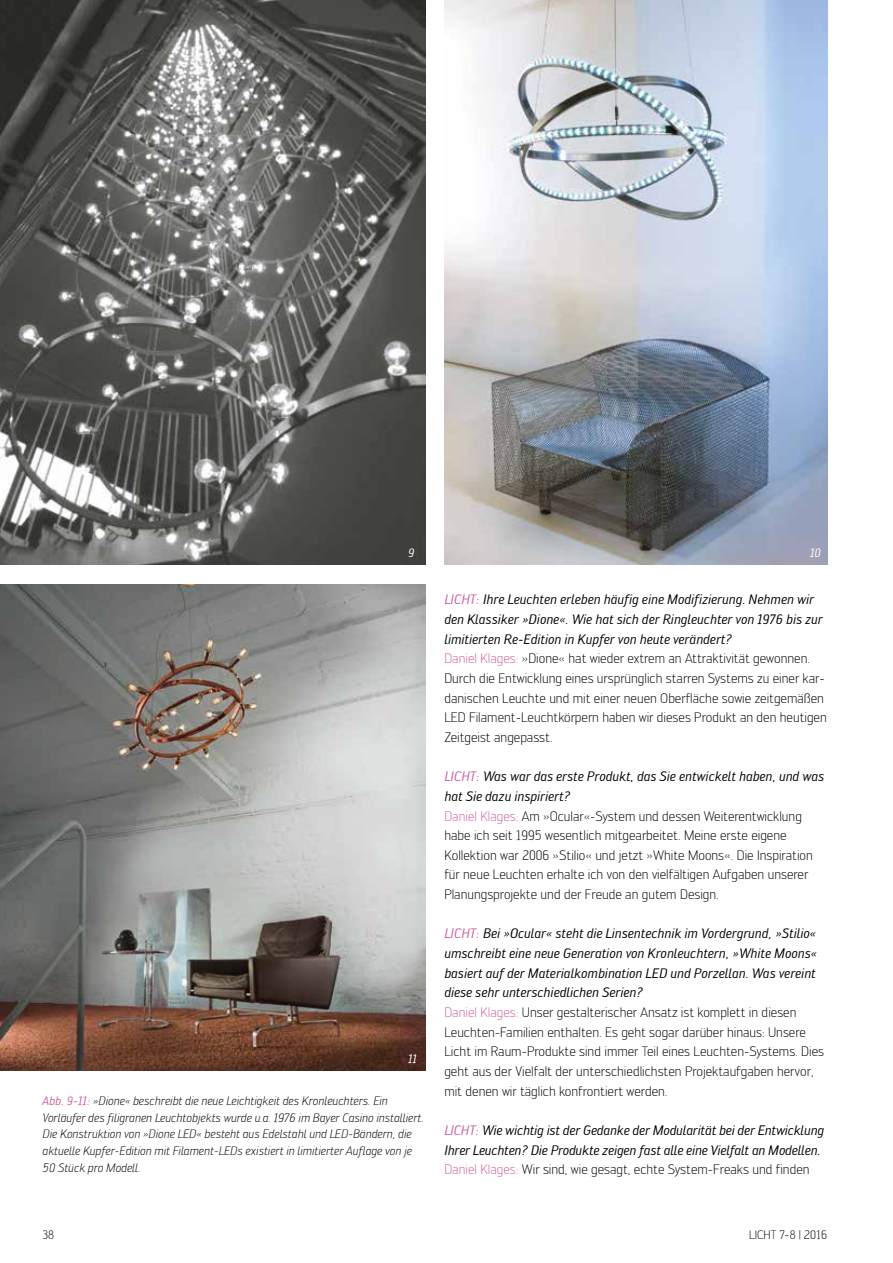
<style>
.page{position:relative;width:893px;height:1263px;background:#fff}
.page>*{position:absolute;margin:0;border:0;box-sizing:border-box;transform-origin:0 0}
.t1{font:300 13.5px/19.6px "Engel";color:#000}
.t2{font:italic 13.5px/19.6px "Engel";letter-spacing:-.01em;color:#000}
.t3{font:italic 300 12px/16.8px "Engel";color:#000}
.t4{font:300 12px "Engel";color:#000}
.t5{font:italic 12px "Engel";color:#fff}
.s1{font-weight:400;color:#cf61a1}
.s2{font-weight:400;font-style:italic;color:#cf61a1}
.s3{font-weight:400;font-style:italic}
.s4{color:#cf61a1}
.s5{font-weight:300;font-style:normal;color:#cf61a1}
.s6{font-weight:300;font-style:normal}
</style>
<div class="page">
<img style="left:0;top:0;width:425px;height:565px">
<img style="left:0;top:585px;width:425px;height:485px">
<img style="left:444px;top:0;width:383px;height:565px">
<p class="t5" style="left:408px;top:546px;width:8px">9</p>
<p class="t5" style="left:810px;top:546px;width:12px">10</p>
<p class="t5" style="left:408px;top:1052px;width:10px">11</p>
<p class="t3" style="left:43px;top:1092px;width:383px"><span class="s1">Abb. 9-11:</span> »Dione« beschreibt die neue Leichtigkeit des Kronleuchters. Ein Vorläufer des filigranen Leuchtobjekts wurde u.a. 1976 im Bayer Casino installiert.<br>Die Konstruktion von »Dione LED« besteht aus Edelstahl und LED-Bändern, die aktuelle Kupfer-Edition mit Filament-LEDs existiert in limitierter Auflage von je 50 Stück pro Modell.</p>
<p class="t4" style="left:43px;top:1227px;width:13px">38</p>
<p class="t1" style="left:444px;top:590px;width:384px"><span class="s2">LICHT:</span> <span class="s3">Ihre Leuchten erleben häufig eine Modifizierung. Nehmen wir den Klassiker »Dione«. Wie hat sich der Ringleuchter von 1976 bis zur limitierten Re-Edition in Kupfer von heute verändert?<br></span><span class="s4">Daniel Klages:</span> »Dione« hat wieder extrem an Attraktivität gewonnen.<br>Durch die Entwicklung eines ursprünglich starren Systems zu einer kar&shy;danischen Leuchte und mit einer neuen Oberfläche sowie zeitgemäßen LED Filament-Leuchtkörpern haben wir dieses Produkt an den heutigen Zeitgeist angepasst.</p>
<p class="t1" style="left:444px;top:767px;width:381px"><span class="s2">LICHT:</span> <span class="s3">Was war das erste Produkt, das Sie entwickelt haben, und was hat Sie dazu inspiriert?<br></span><span class="s4">Daniel Klages:</span> Am »Ocular«-System und dessen Weiterentwicklung habe ich seit 1995 wesentlich mitgearbeitet. Meine erste eigene Kollektion war 2006 »Stilio« und jetzt »White Moons«. Die Inspiration für neue Leuchten erhalte ich von den vielfältigen Aufgaben unserer Planungsprojekte und der Freude an gutem Design.</p>
<p class="t1" style="left:444px;top:924px;width:381px"><span class="s2">LICHT:</span> <span class="s3">Bei »Ocular« steht die Linsentechnik im Vordergrund, »Stilio« umschreibt eine neue Generation von Kronleuchtern, »White Moons« basiert auf der Materialkombination LED und Porzellan. Was vereint diese sehr unterschiedlichen Serien?<br></span><span class="s4">Daniel Klages:</span> Unser gestalterischer Ansatz ist komplett in diesen Leuchten-Familien enthalten. Es geht sogar darüber hinaus: Unsere Licht im Raum-Produkte sind immer Teil eines Leuchten-Systems. Dies geht aus der Vielfalt der unterschiedlichsten Projektaufgaben hervor, mit denen wir täglich konfrontiert werden.</p>
<p class="t2" style="left:444px;top:1120px;width:381px"><span class="s4">LICHT:</span> Wie wichtig ist der Gedanke der Modularität bei der Entwicklung<br>Ihrer Leuchten? Die Produkte zeigen fast alle eine Vielfalt an Modellen.<br><span class="s5">Daniel Klages:</span> <span class="s6">Wir sind, wie gesagt, echte System-Freaks und finden</span></p>
<p class="t4" style="left:749px;top:1227px;width:79px">LICHT 7-8 | 2016</p>
</div>
